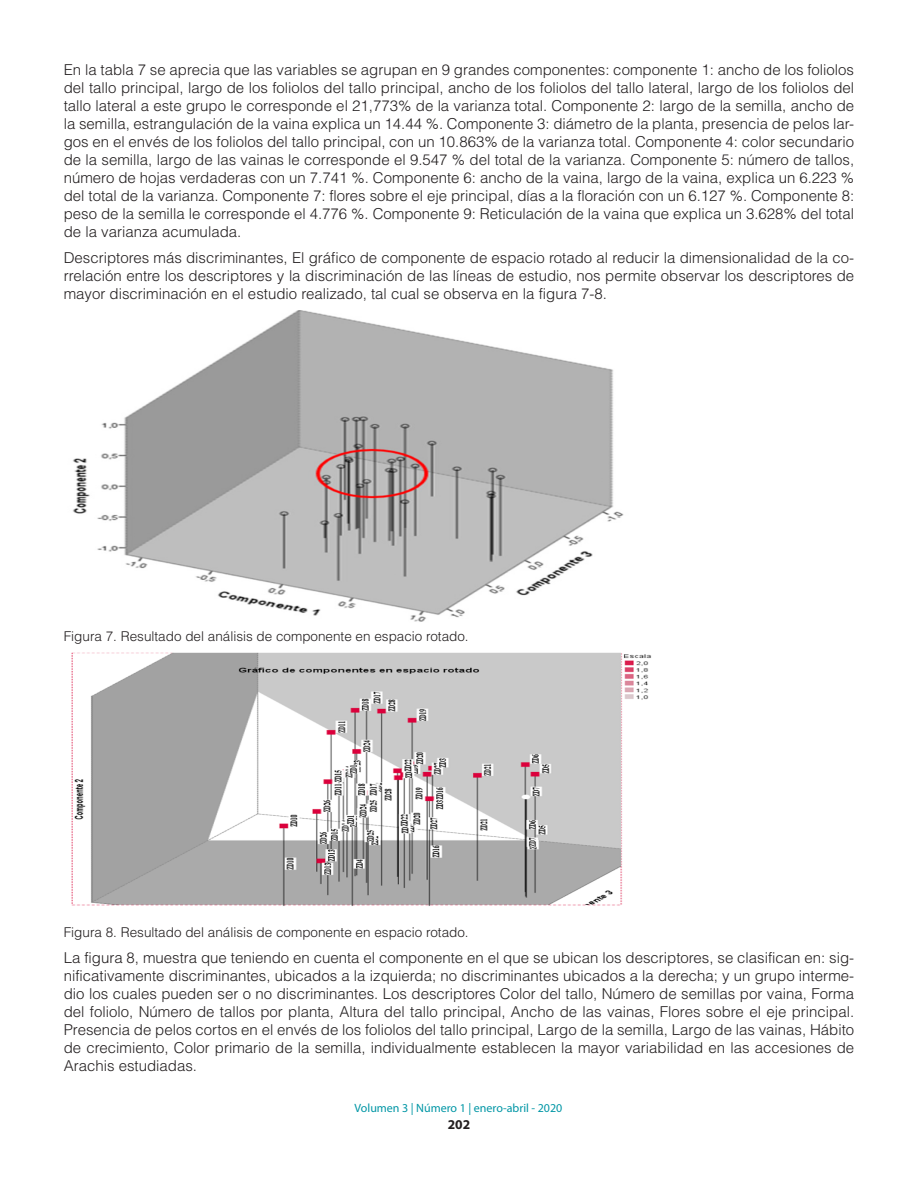
<style>
.page{position:relative;width:918px;height:1188px;background:#fff}
.page>*{position:absolute;margin:0;border:0;box-sizing:border-box;transform-origin:0 0}
.TEXTO{font:300 15px/18px "Helvetica LT Std";color:#231f20;text-align:justify}
.pie_de_foto{font:300 13.5px "Helvetica LT Std";color:#231f20}
.t1{font:700 13.5px "Myriad Pro";color:#231f20}
.t2{font:12px "Myriad Pro";color:#0096a5}
</style>
<div class="page">
<img style="left:73px;top:311px;width:551px;height:311px">
<img style="left:71px;top:653px;width:581px;height:253px">
<p class="TEXTO" style="left:64px;top:60px;width:792px">En la tabla 7 se aprecia que las variables se agrupan en 9 grandes componentes: componente 1: ancho de los foliolos del tallo principal, largo de los foliolos del tallo principal, ancho de los foliolos del tallo lateral, largo de los foliolos del tallo lateral a este grupo le corresponde el 21,773% de la varianza total. Componente 2: largo de la semilla, ancho de la semilla, estrangulación de la vaina explica un 14.44 %. Componente 3: diámetro de la planta, presencia de pelos lar&shy;gos en el envés de los foliolos del tallo principal, con un 10.863% de la varianza total. Componente 4: color secundario de la semilla, largo de las vainas le corresponde el 9.547 % del total de la varianza. Componente 5: número de tallos, número de hojas verdaderas con un 7.741 %. Componente 6: ancho de la vaina, largo de la vaina, explica un 6.223 % del total de la varianza. Componente 7: flores sobre el eje principal, días a la floración con un 6.127 %. Componente 8: peso de la semilla le corresponde el 4.776 %. Componente 9: Reticulación de la vaina que explica un 3.628% del total de la varianza acumulada.</p>
<p class="TEXTO" style="left:64px;top:249px;width:792px">Descriptores más discriminantes, El gráfico de componente de espacio rotado al reducir la dimensionalidad de la co&shy;rrelación entre los descriptores y la discriminación de las líneas de estudio, nos permite observar los descriptores de mayor discriminación en el estudio realizado, tal cual se observa en la figura 7-8.</p>
<p class="pie_de_foto" style="left:64px;top:628px;width:406px">Figura 7. Resultado del análisis de componente en espacio rotado.</p>
<p class="pie_de_foto" style="left:64px;top:924px;width:406px">Figura 8. Resultado del análisis de componente en espacio rotado.</p>
<p class="TEXTO" style="left:64px;top:949px;width:792px">La figura 8, muestra que teniendo en cuenta el componente en el que se ubican los descriptores, se clasifican en: sig&shy;nificativamente discriminantes, ubicados a la izquierda; no discriminantes ubicados a la derecha; y un grupo interme&shy;dio los cuales pueden ser o no discriminantes. Los descriptores Color del tallo, Número de semillas por vaina, Forma del foliolo, Número de tallos por planta, Altura del tallo principal, Ancho de las vainas, Flores sobre el eje principal.<br>Presencia de pelos cortos en el envés de los foliolos del tallo principal, Largo de la semilla, Largo de las vainas, Hábito de crecimiento, Color primario de la semilla, individualmente establecen la mayor variabilidad en las accesiones de Arachis estudiadas.</p>
<p class="t2" style="left:355px;top:1101px;width:209px">Volumen 3 | Número 1 | enero-abril - 2020</p>
<p class="t1" style="left:448px;top:1116px;width:24px">202</p>
</div>
